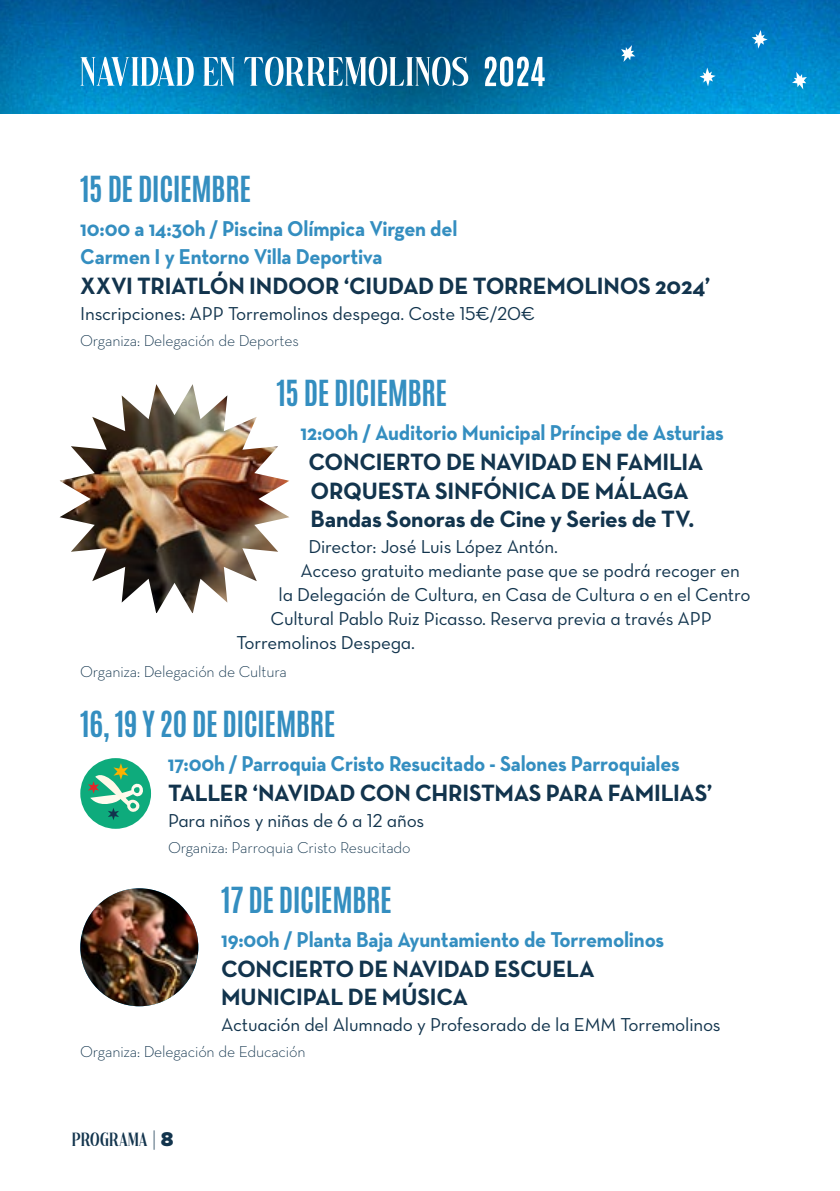
<style>
.page{position:relative;width:840px;height:1191px;background:#fff}
.page>*{position:absolute;margin:0;border:0;box-sizing:border-box;transform-origin:0 0}
.t1{font:700 30px "Antonio";letter-spacing:-.015em;color:#348ec0}
.t2{font:700 24px/28px "Neutra Text";letter-spacing:-.015em;color:#12344d}
.t3{font:700 21.8px/28px "Neutra Text";letter-spacing:-.01em;color:#348ec0;scale:.94 1}
.t4{font:19px "Neutra Text Book Alt";letter-spacing:-.01em;color:#12344d}
.t5{font:300 16px "Neutra Text";letter-spacing:-.01em;color:#12344d}
.t6{font:14px "Arastin Std FREEDEMO";letter-spacing:-.03em;color:#12344d}
.s1{font-family:"Metropolis";font-weight:200;font-size:23.6px}
.s2{font-family:"Metropolis";font-weight:900;font-size:20px}
</style>
<div class="page">
<img style="left:0;top:0;width:839px;height:114px">
<div style="left:80px;top:758px;width:71px;height:71px;background:#0eab7c;border-radius:50%"></div>
<svg style="left:88px;top:763px;width:56px;height:57px"></svg>
<svg style="left:620px;top:45px;width:15px;height:17px"></svg>
<svg style="left:699px;top:68px;width:16px;height:18px"></svg>
<svg style="left:751px;top:30px;width:16px;height:19px"></svg>
<svg style="left:791px;top:72px;width:15px;height:18px"></svg>
<svg style="left:80px;top:57px;width:388px;height:29px"></svg>
<svg style="left:484px;top:57px;width:60px;height:29px"></svg>
<img style="left:60px;top:384px;width:229px;height:229px">
<img style="left:80px;top:888px;width:118px;height:118px;border-radius:59px">
<h1 class="t1" style="left:80px;top:167px;width:172px">15 DE DICIEMBRE</h1>
<p class="t3" style="left:80px;top:214px;width:402px">10:00 a 14:30h / Piscina Olímpica Virgen del<br>Carmen I y Entorno Villa Deportiva</p>
<p class="t2" style="left:80px;top:272px;width:631px">XXVI TRIATLÓN INDOOR ‘CIUDAD DE TORREMOLINOS 2024’</p>
<p class="t4" style="left:80px;top:302px;width:456px">Inscripciones: APP Torremolinos despega. Coste 15€/20€</p>
<p class="t5" style="left:80px;top:331px;width:220px">Organiza: Delegación de Deportes</p>
<h1 class="t1" style="left:276px;top:371px;width:172px">15 DE DICIEMBRE</h1>
<p class="t3" style="left:300px;top:418px;width:451px">12:00h / Auditorio Municipal Príncipe de Asturias</p>
<p class="t2" style="left:308px;top:448px;width:396px">CONCIERTO DE NAVIDAD EN FAMILIA<br>ORQUESTA SINFÓNICA DE MÁLAGA<br>Bandas Sonoras de Cine y Series de TV.</p>
<p class="t4" style="left:308px;top:534px;width:251px">Director: José Luis López Antón.</p>
<p class="t4" style="left:300px;top:558px;width:440px">Acceso gratuito mediante pase que se podrá recoger en</p>
<p class="t4" style="left:278px;top:582px;width:473px">la Delegación de Cultura, en Casa de Cultura o en el Centro</p>
<p class="t4" style="left:270px;top:606px;width:442px">Cultural Pablo Ruiz Picasso. Reserva previa a través APP</p>
<p class="t4" style="left:236px;top:630px;width:180px">Torremolinos Despega.</p>
<p class="t5" style="left:80px;top:661px;width:208px">Organiza: Delegación de Cultura</p>
<h1 class="t1" style="left:80px;top:701px;width:257px">16, 19 Y 20 DE DICIEMBRE</h1>
<p class="t3" style="left:168px;top:748px;width:546px">17:00h / Parroquia Cristo Resucitado - Salones Parroquiales</p>
<p class="t2" style="left:168px;top:778px;width:545px">TALLER ‘NAVIDAD CON CHRISTMAS PARA FAMILIAS’</p>
<p class="t4" style="left:168px;top:808px;width:257px">Para niños y niñas de 6 a 12 años</p>
<p class="t5" style="left:168px;top:837px;width:244px">Organiza: Parroquia Cristo Resucitado</p>
<h1 class="t1" style="left:221px;top:877px;width:172px">17 DE DICIEMBRE</h1>
<p class="t3" style="left:221px;top:924px;width:472px">19:00h / Planta Baja Ayuntamiento de Torremolinos</p>
<p class="t2" style="left:221px;top:954px;width:375px">CONCIERTO DE NAVIDAD ESCUELA<br>MUNICIPAL DE MÚSICA</p>
<p class="t4" style="left:221px;top:1012px;width:501px">Actuación del Alumnado y Profesorado de la EMM Torremolinos</p>
<p class="t5" style="left:80px;top:1041px;width:226px">Organiza: Delegación de Educación</p>
<p class="t6" style="left:72px;top:1128px;width:103px">PROGRAMA <span class="s1">|</span> <span class="s2">8</span></p>
</div>
